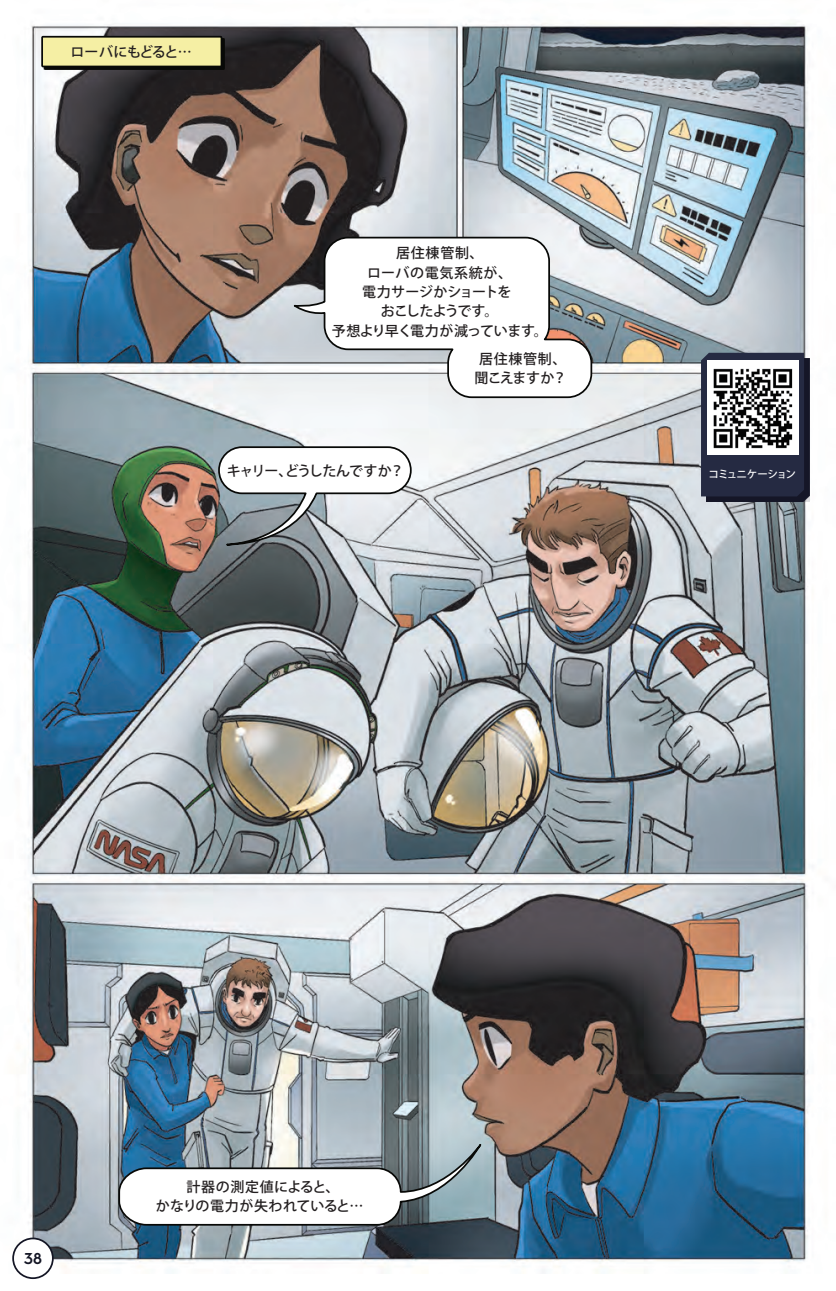
<style>
.page{position:relative;width:836px;height:1291px;background:#fff}
.page>*{position:absolute;margin:0;border:0;box-sizing:border-box;transform-origin:0 0}
.t1{font:600 15.75px "Hurme Geometric Sans 1";color:#141625}
.t2{font:500 14px/19.2px "Koz Go Pro";letter-spacing:-.01em;color:#231f20;text-align:center}
.t3{font:500 14px/19.2px "Koz Go Pro";letter-spacing:.03em;color:#231f20;text-align:center}
.t4{font:500 14px "Koz Go Pro";letter-spacing:-.07em;color:#231f20}
.t5{font:500 14px/19.2px "Koz Go Pro";letter-spacing:.02em;color:#231f20;text-align:center}
.t6{font:500 14px "Koz Go Pro";letter-spacing:-.03em;color:#231f20}
.t7{font:500 10.5px "Koz Go Pro";letter-spacing:-.08em;color:#fff}
</style>
<div class="page">
<img style="left:12px;top:23px;width:798px;height:1250px">
<div style="left:44px;top:38px;width:181px;height:32px;background:#080907"></div>
<div style="left:42px;top:37px;width:179px;height:29px;background:#f5efa4"></div>
<div style="left:41px;top:36px;width:181px;height:31px;border:2px solid #080907"></div>
<svg style="left:293px;top:236px;width:300px;height:163px"></svg>
<svg style="left:217px;top:445px;width:195px;height:101px"></svg>
<svg style="left:117px;top:1144px;width:365px;height:82px"></svg>
<div style="left:706px;top:358px;width:103px;height:144px;background:#151627"></div>
<div style="left:13px;top:1238px;width:40px;height:39px;background:#fff;border-radius:50%"></div>
<div style="left:12px;top:1237px;width:42px;height:41px;border:2px solid #141625;border-radius:50%"></div>
<div style="left:701px;top:353px;width:102px;height:143px;background:#252a42"></div>
<img style="left:707px;top:361px;width:91px;height:93px">
<p class="t6" style="left:71px;top:43px;width:123px">ローバにもどると…</p>
<p class="t2" style="left:331px;top:244px;width:218px">居住棟管制、<br>ローバの電気系統が、<br>電力サージかショートを<br>おこしたようです。<br>予想より早く電力が減っています。</p>
<p class="t5" style="left:474px;top:350px;width:94px">居住棟管制、聞こえますか？</p>
<p class="t4" style="left:227px;top:461px;width:179px">キャリー、どうしたんですか？</p>
<p class="t7" style="left:708px;top:467px;width:89px">コミュニケーション</p>
<p class="t1" style="left:24px;top:1247px;width:19px">38</p>
<p class="t3" style="left:156px;top:1177px;width:209px">計器の測定値によると、<br>かなりの電力が失われていると…</p>
</div>
